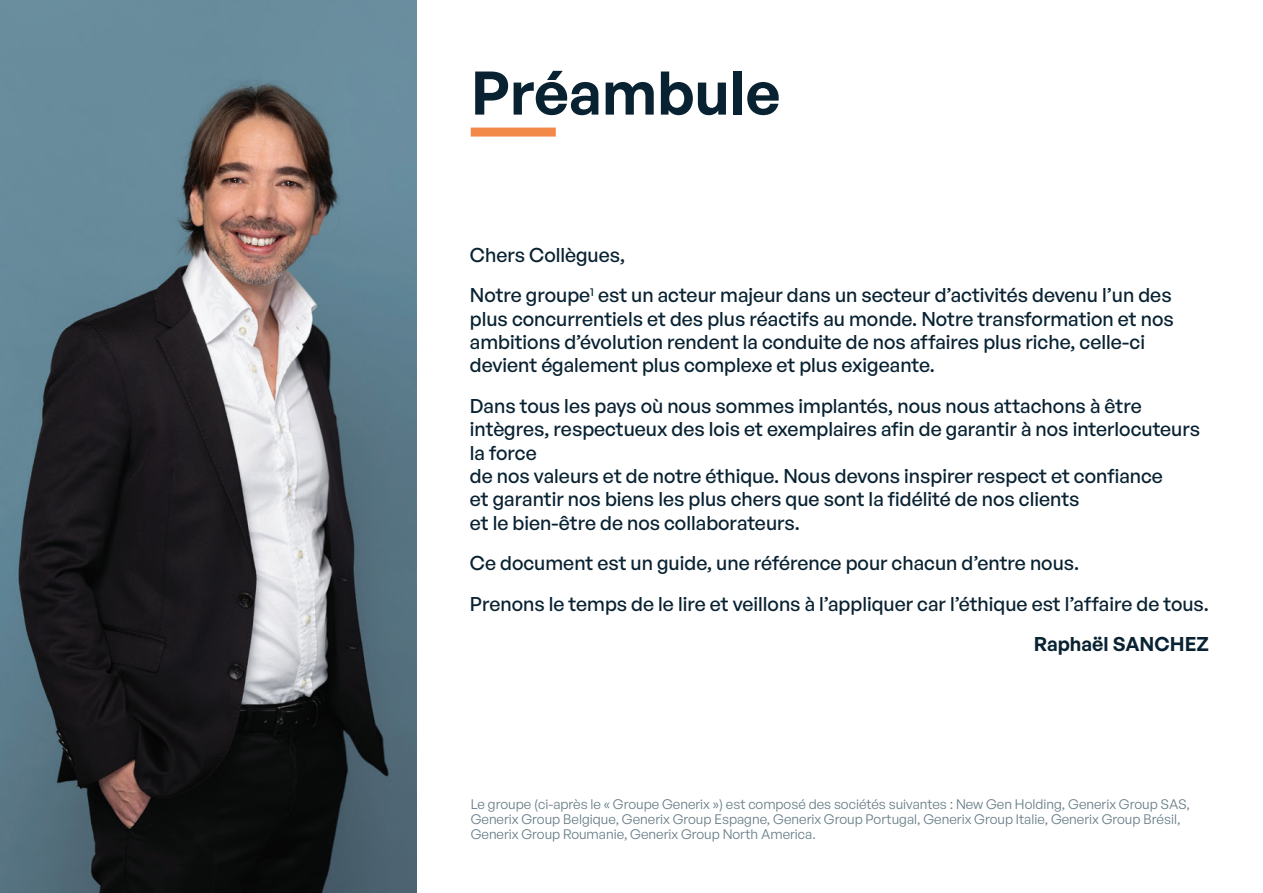
<style>
.page{position:relative;width:1263px;height:893px;background:#fff}
.page>*{position:absolute;margin:0;border:0;box-sizing:border-box;transform-origin:0 0}
.t1{font:600 60px "General Sans";color:#092232}
.t2{font:500 19.5px/23.4px "General Sans";color:#092232}
.t3{font:600 19.5px "General Sans";color:#092232}
.t4{font:13.5px/15px "General Sans";color:#667c86}
</style>
<div class="page">
<img style="left:0;top:0;width:416px;height:893px">
<div style="left:471px;top:128px;width:85px;height:9px;background:#f38949"></div>
<h1 class="t1" style="left:471px;top:54px;width:311px">Préambule</h1>
<p class="t2" style="left:470px;top:234px;width:703px;line-height:40.3px">Chers Collègues,<br>Notre groupe<sup>1</sup> est un acteur majeur dans un secteur d’activités devenu l’un des</p>
<p class="t2" style="left:470px;top:306px;width:705px">plus concurrentiels et des plus réactifs au monde. Notre transformation et nos ambitions d’évolution rendent la conduite de nos affaires plus riche, celle-ci devient également plus complexe et plus exigeante.</p>
<p class="t2" style="left:470px;top:393px;width:732px">Dans tous les pays où nous sommes implantés, nous nous attachons à être intègres, respectueux des lois et exemplaires afin de garantir à nos interlocuteurs la force<br>de nos valeurs et de notre éthique. Nous devons inspirer respect et confiance<br>et garantir nos biens les plus chers que sont la fidélité de nos clients<br>et le bien-être de nos collaborateurs.</p>
<p class="t2" style="left:470px;top:542px;width:740px;line-height:40.3px">Ce document est un guide, une référence pour chacun d’entre nous.<br>Prenons le temps de le lire et veillons à l’appliquer car l’éthique est l’affaire de tous.</p>
<p class="t3" style="left:1034px;top:631px;width:177px">Raphaël SANCHEZ</p>
<p class="t4" style="left:471px;top:796px;width:721px">Le groupe (ci-après le « Groupe Generix ») est composé des sociétés suivantes : New Gen Holding, Generix Group SAS,<br>Generix Group Belgique, Generix Group Espagne, Generix Group Portugal, Generix Group Italie, Generix Group Brésil,<br>Generix Group Roumanie, Generix Group North America.</p>
</div>
